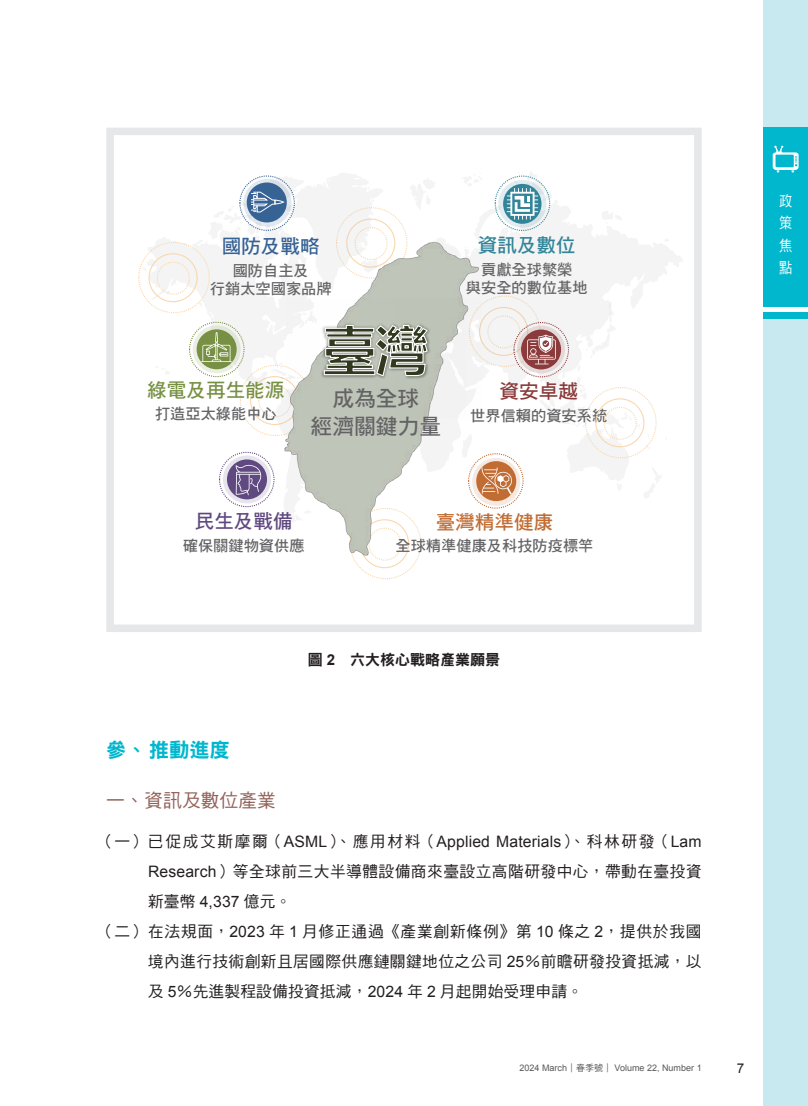
<style>
.page{position:relative;width:808px;height:1106px;background:#fff}
.page>*{position:absolute;margin:0;border:0;box-sizing:border-box;transform-origin:0 0}
.t1{font:21.75px/28.3px "DF Hei Std W7";color:#636366;text-align:center}
.t2{font:20.25px "DF Hei Std W9";color:#00b7ce}
.t3{font:19.65px "DF Hei Std W7";color:#779044}
.t4{font:19.65px "DF Hei Std W7";color:#c16c33}
.t5{font:19.65px "DF Hei Std W7";color:#328599}
.t6{font:19.65px "DF Hei Std W7";color:#604980}
.t7{font:19.65px "DF Hei Std W7";color:#376294}
.t8{font:19.65px "DF Hei Std W7";color:#8b3b3b}
.t9{font:18.75px "DF Hei Std W5";color:#92635a}
.t10{font:15.75px "DF Hei Std W5";letter-spacing:.03em;color:#231f20}
.t11{font:15.75px "DF Hei Std W5";letter-spacing:.1em;color:#231f20}
.t12{font:15.75px "DF Hei Std W5";letter-spacing:.05em;color:#231f20}
.t13{font:15.75px "DF Hei Std W5";letter-spacing:.01em;color:#231f20}
.t14{font:15.15px/18.3px "DF Hei Std W7";color:#636366;text-align:center}
.t15{font:15px "DF Hei Std W9";color:#231f20}
.t16{font:14.85px/22.4px "DF Hei Std W5";color:#fff;text-align:justify;scale:.89 1}
.t17{font:13.5px "Arial";color:#231f20}
.t18{font:9px "Arial";color:#57585a}
.s1{font-family:"Arial";font-weight:700}
.s2{font-family:"Arial"}
.s3{font-family:"DF Hei Std W5"}
</style>
<div class="page">
<div style="left:763px;top:0;width:45px;height:1106px;background:#c8e9f0"></div>
<div style="left:763px;top:128px;width:45px;height:191px;background:#00b7ce"></div>
<svg style="left:773px;top:146px;width:25px;height:26px"></svg>
<hr style="left:763px;top:307px;width:45px;height:4px;background:#fff">
<div style="left:106px;top:128px;width:596px;height:504px;border:8px solid #e6e7e9"></div>
<svg style="left:147px;top:237px;width:132px;height:271px"></svg>
<svg style="left:240px;top:171px;width:312px;height:119px"></svg>
<svg style="left:374px;top:200px;width:309px;height:272px"></svg>
<svg style="left:516px;top:394px;width:3px;height:7px"></svg>
<svg style="left:155px;top:366px;width:16px;height:9px"></svg>
<svg style="left:270px;top:363px;width:9px;height:17px"></svg>
<svg style="left:199px;top:302px;width:3px;height:5px"></svg>
<svg style="left:664px;top:238px;width:6px;height:4px"></svg>
<svg style="left:601px;top:210px;width:21px;height:19px"></svg>
<img style="left:279px;top:237px;width:209px;height:324px">
<img style="left:286px;top:298px;width:107px;height:120px">
<img style="left:393px;top:298px;width:88px;height:120px">
<svg style="left:323px;top:324px;width:114px;height:53px;background:#999e91"></svg>
<svg style="left:517px;top:325px;width:48px;height:48px"></svg>
<div style="left:521px;top:329px;width:40px;height:40px;background:#8b3b3b;border-radius:50%"></div>
<svg style="left:472px;top:458px;width:48px;height:48px"></svg>
<div style="left:476px;top:461px;width:40px;height:40px;background:#c16c33;border-radius:50%"></div>
<div style="left:468px;top:453px;width:56px;height:55px;border:1px dashed #c16c33;border-radius:50%"></div>
<svg style="left:193px;top:325px;width:48px;height:48px"></svg>
<div style="left:197px;top:329px;width:40px;height:40px;background:#779044;border-radius:50%"></div>
<div style="left:189px;top:322px;width:56px;height:55px;border:1px dashed #779044;border-radius:50%"></div>
<svg style="left:223px;top:455px;width:48px;height:48px"></svg>
<div style="left:227px;top:459px;width:40px;height:40px;background:#604980;border-radius:50%"></div>
<div style="left:219px;top:452px;width:55px;height:55px;border:1px dashed #604980;border-radius:50%"></div>
<div style="left:243px;top:179px;width:48px;height:48px;background:#e0e6ed;border-radius:50%"></div>
<div style="left:247px;top:182px;width:40px;height:40px;background:#376294;border-radius:50%"></div>
<svg style="left:498px;top:180px;width:48px;height:48px"></svg>
<div style="left:503px;top:184px;width:38px;height:40px;background:#328599;border-radius:50%"></div>
<div style="left:138px;top:242px;width:72px;height:71px;border:1px dashed #fad7ac;border-radius:50%"></div>
<div style="left:148px;top:253px;width:50px;height:49px;border:1px solid #fad7ac;border-radius:50%"></div>
<div style="left:157px;top:262px;width:33px;height:33px;border:1px dashed #fad7ac;border-radius:50%"></div>
<svg style="left:235px;top:463px;width:26px;height:32px"></svg>
<svg style="left:201px;top:332px;width:31px;height:30px"></svg>
<svg style="left:482px;top:467px;width:30px;height:27px"></svg>
<svg style="left:474px;top:188px;width:64px;height:54px"></svg>
<svg style="left:527px;top:300px;width:140px;height:198px"></svg>
<svg style="left:208px;top:191px;width:98px;height:87px"></svg>
<p class="t7" style="left:222px;top:235px;width:99px">國防及戰略</p>
<p class="t14" style="left:210px;top:261px;width:123px">國防自主及<br>行銷太空國家品牌</p>
<p class="t5" style="left:478px;top:234px;width:99px">資訊及數位</p>
<p class="t14" style="left:466px;top:260px;width:123px">貢獻全球繁榮<br>與安全的數位基地</p>
<p class="t3" style="left:147px;top:379px;width:139px">綠電及再生能源</p>
<p class="t14" style="left:155px;top:404px;width:123px">打造亞太綠能中心</p>
<h1 class="t1" style="left:311px;top:384px;width:132px">成為全球<br>經濟關鍵力量</h1>
<p class="t8" style="left:499px;top:380px;width:80px">資安卓越</p>
<p class="t14" style="left:470px;top:406px;width:138px">世界信賴的資安系統</p>
<p class="t6" style="left:195px;top:510px;width:99px">民生及戰備</p>
<p class="t14" style="left:183px;top:535px;width:123px">確保關鍵物資供應</p>
<p class="t4" style="left:436px;top:511px;width:119px">臺灣精準健康</p>
<p class="t14" style="left:395px;top:536px;width:199px">全球精準健康及科技防疫標竿</p>
<p class="t16" style="left:779px;top:189px;width:16px">政策焦點</p>
<p class="t15" style="left:308px;top:651px;width:194px">圖 <span class="s1">2</span> 六大核心戰略產業願景</p>
<p class="t2" style="left:106px;top:738px;width:125px">參、推動進度</p>
<p class="t9" style="left:106px;top:789px;width:171px">一、資訊及數位產業</p>
<p class="t11" style="left:98px;top:832px;width:605px">（一）已促成艾斯摩爾（<span class="s2">ASML</span>）、應用材料（<span class="s2">Applied Materials</span>）、科林研發（<span class="s2">Lam</span></p>
<p class="t10" style="left:148px;top:862px;width:555px"><span class="s2">Research</span>）等全球前三大半導體設備商來臺設立高階研發中心，帶動在臺投資</p>
<p class="t10" style="left:148px;top:892px;width:145px">新臺幣 <span class="s2">4,337</span> 億元。</p>
<p class="t12" style="left:98px;top:922px;width:605px">（二）在法規面，<span class="s2">2023</span> 年 <span class="s2">1</span> 月修正通過《產業創新條例》第 <span class="s2">10</span> 條之 <span class="s2">2</span>，提供於我國</p>
<p class="t10" style="left:148px;top:952px;width:555px">境內進行技術創新且居國際供應鏈關鍵地位之公司 <span class="s2">25</span>％前瞻研發投資抵減，以</p>
<p class="t13" style="left:148px;top:982px;width:436px">及 <span class="s2">5</span>％先進製程設備投資抵減，<span class="s2">2024</span> 年 <span class="s2">2</span> 月起開始受理申請。</p>
<p class="t18" style="left:520px;top:1062px;width:184px">2024 March<span class="s3">｜春季號｜</span> Volume 22, Number 1</p>
<p class="t17" style="left:737px;top:1059px;width:9px">7</p>
</div>
